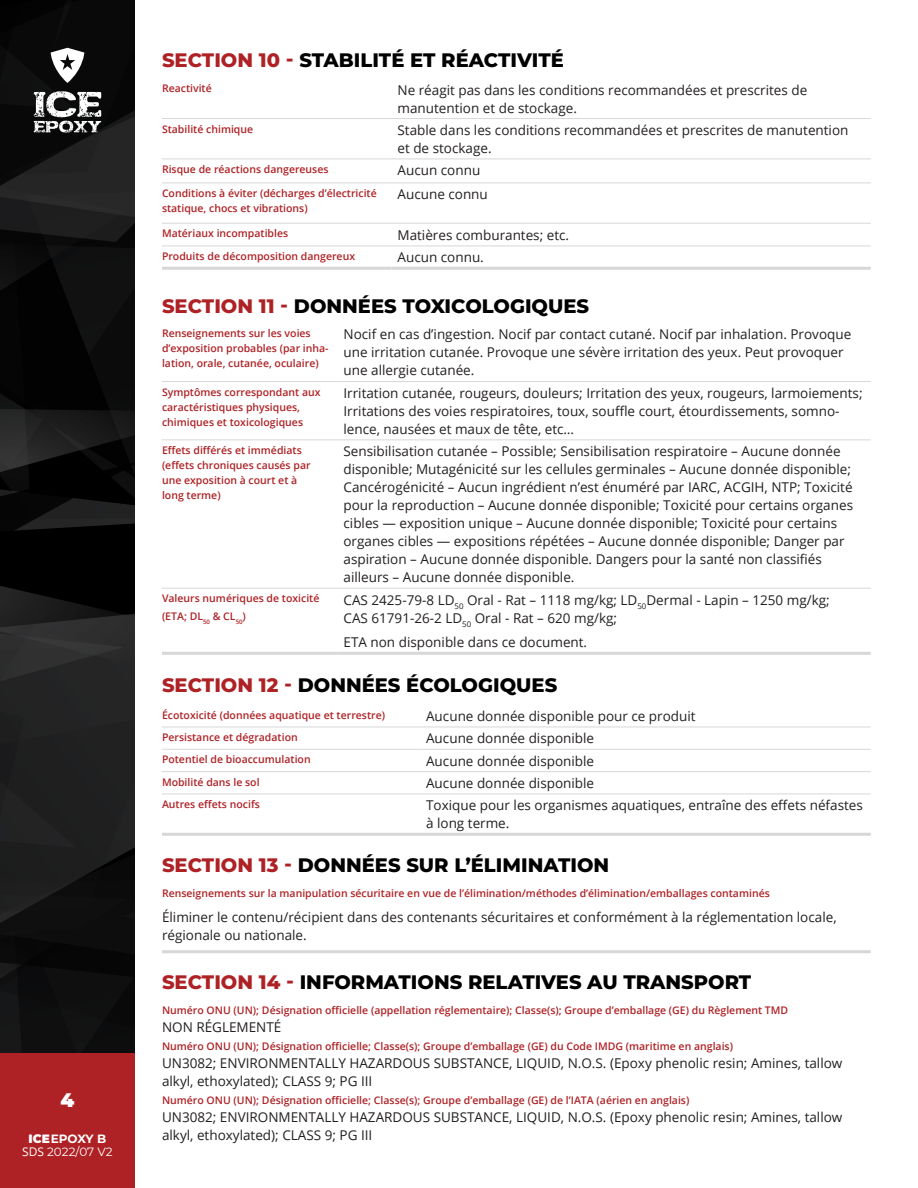
<style>
.page{position:relative;width:918px;height:1188px;background:#fff}
.page>*{position:absolute;margin:0;border:0;box-sizing:border-box;transform-origin:0 0}
.INTRO-Titre{font:800 19.5px "Montserrat";color:#000}
.t1{font:900 19.5px "Montserrat";color:#fff}
.Normal_texte{font:13.5px/18px "Open Sans";color:#231f20}
.t2{font:12px/13.5px "Montserrat";color:#fff;text-align:center}
.Normal_texte-2{font:600 10.5px/18px "Open Sans";color:#ae2226}
.Normal_texte-3{font:600 10.5px/15px "Open Sans";color:#ae2226}
.s1{font-weight:900}
.s2{font-weight:700}
.s3{font-family:"Open Sans"}
.s4{color:#ae2226}
</style>
<div class="page">
<svg style="left:0;top:0;width:135px;height:1053px;background:#161617"></svg>
<div style="left:0;top:1053px;width:135px;height:135px;background:#ae2226"></div>
<svg style="left:162px;top:158px;width:709px;height:109px"></svg>
<hr style="left:162px;top:118px;width:230px;height:1px;background:#d7d7d8">
<hr style="left:392px;top:118px;width:479px;height:1px;background:#d7d7d8">
<hr style="left:162px;top:159px;width:230px;height:1px;background:#d7d7d8">
<hr style="left:392px;top:159px;width:479px;height:1px;background:#d7d7d8">
<hr style="left:162px;top:183px;width:230px;height:1px;background:#d7d7d8">
<hr style="left:392px;top:183px;width:479px;height:1px;background:#d7d7d8">
<hr style="left:162px;top:223px;width:230px;height:1px;background:#d7d7d8">
<hr style="left:392px;top:223px;width:479px;height:1px;background:#d7d7d8">
<hr style="left:162px;top:246px;width:230px;height:1px;background:#d7d7d8">
<hr style="left:392px;top:246px;width:479px;height:1px;background:#d7d7d8">
<hr style="left:162px;top:267px;width:230px;height:3px;background:#d7d7d8">
<hr style="left:392px;top:267px;width:479px;height:3px;background:#d7d7d8">
<svg style="left:162px;top:439px;width:176px;height:149px"></svg>
<hr style="left:162px;top:652px;width:176px;height:3px;background:#d7d7d8">
<hr style="left:338px;top:652px;width:533px;height:3px;background:#d7d7d8">
<hr style="left:162px;top:381px;width:176px;height:1px;background:#d7d7d8">
<hr style="left:338px;top:381px;width:533px;height:1px;background:#d7d7d8">
<hr style="left:162px;top:440px;width:176px;height:1px;background:#d7d7d8">
<hr style="left:338px;top:440px;width:533px;height:1px;background:#d7d7d8">
<hr style="left:162px;top:588px;width:176px;height:1px;background:#d7d7d8">
<hr style="left:338px;top:588px;width:533px;height:1px;background:#d7d7d8">
<svg style="left:162px;top:726px;width:258px;height:68px"></svg>
<hr style="left:162px;top:727px;width:258px;height:1px;background:#d7d7d8">
<hr style="left:420px;top:727px;width:451px;height:1px;background:#d7d7d8">
<hr style="left:162px;top:749px;width:258px;height:1px;background:#d7d7d8">
<hr style="left:420px;top:749px;width:451px;height:1px;background:#d7d7d8">
<hr style="left:162px;top:771px;width:258px;height:1px;background:#d7d7d8">
<hr style="left:420px;top:771px;width:451px;height:1px;background:#d7d7d8">
<hr style="left:162px;top:794px;width:258px;height:1px;background:#d7d7d8">
<hr style="left:420px;top:794px;width:451px;height:1px;background:#d7d7d8">
<hr style="left:162px;top:833px;width:258px;height:3px;background:#d7d7d8">
<hr style="left:420px;top:833px;width:451px;height:3px;background:#d7d7d8">
<hr style="left:162px;top:950px;width:709px;height:3px;background:#d7d7d8">
<h1 class="t1" style="left:61px;top:1085px;width:15px">4</h1>
<p class="t2" style="left:22px;top:1131px;width:92px"><span class="s1">ICE</span><span class="s2">EPOXY B<br></span><span class="s3">SDS</span> 2022/07 V2</p>
<p class="INTRO-Titre" style="left:162px;top:45px;width:403px"><span class="s4">SECTION 10 -</span> STABILITÉ ET RÉACTIVITÉ</p>
<p class="Normal_texte-2" style="left:162px;top:79px;width:51px">Reactivité</p>
<p class="Normal_texte" style="left:398px;top:80px;width:411px">Ne réagit pas dans les conditions recommandées et prescrites de manutention et de stockage.</p>
<p class="Normal_texte-2" style="left:162px;top:120px;width:93px">Stabilité chimique</p>
<p class="Normal_texte" style="left:398px;top:121px;width:453px">Stable dans les conditions recommandées et prescrites de manutention et de stockage.</p>
<p class="Normal_texte-2" style="left:162px;top:160px;width:168px">Risque de réactions dangereuses</p>
<p class="Normal_texte" style="left:398px;top:161px;width:84px">Aucun connu</p>
<p class="Normal_texte-3" style="left:162px;top:185px;width:216px">Conditions à éviter (décharges d’électricité statique, chocs et vibrations)</p>
<p class="Normal_texte" style="left:398px;top:185px;width:92px">Aucune connu</p>
<p class="Normal_texte-2" style="left:162px;top:224px;width:128px">Matériaux incompatibles</p>
<p class="Normal_texte" style="left:398px;top:225px;width:173px">Matières comburantes; etc.</p>
<p class="Normal_texte-2" style="left:162px;top:247px;width:195px">Produits de décomposition dangereux</p>
<p class="Normal_texte" style="left:398px;top:248px;width:88px">Aucun connu.</p>
<p class="INTRO-Titre" style="left:162px;top:291px;width:429px"><span class="s4">SECTION 11 -</span> DONNÉES TOXICOLOGIQUES</p>
<p class="Normal_texte-3" style="left:162px;top:325px;width:168px">Renseignements sur les voies d’exposition probables (par inha&shy;lation, orale, cutanée, oculaire)</p>
<p class="Normal_texte" style="left:344px;top:325px;width:509px">Nocif en cas d’ingestion. Nocif par contact cutané. Nocif par inhalation. Provoque une irritation cutanée. Provoque une sévère irritation des yeux. Peut provoquer une allergie cutanée.</p>
<p class="Normal_texte-3" style="left:162px;top:384px;width:160px">Symptômes correspondant aux caractéristiques physiques, chimiques et toxicologiques</p>
<p class="Normal_texte" style="left:344px;top:384px;width:521px">Irritation cutanée, rougeurs, douleurs; Irritation des yeux, rougeurs, larmoiements;<br>Irritations des voies respiratoires, toux, souffle court, étourdissements, somno&shy;lence, nausées et maux de tête, etc…</p>
<p class="Normal_texte-3" style="left:162px;top:442px;width:150px">Effets différés et immédiats (effets chroniques causés par une exposition à court et à long terme)</p>
<p class="Normal_texte" style="left:344px;top:442px;width:511px">Sensibilisation cutanée – Possible; Sensibilisation respiratoire – Aucune donnée disponible; Mutagénicité sur les cellules germinales – Aucune donnée disponible; Cancérogénicité – Aucun ingrédient n’est énuméré par IARC, ACGIH, NTP; Toxicité pour la reproduction – Aucune donnée disponible; Toxicité pour certains organes cibles — exposition unique – Aucune donnée disponible; Toxicité pour certains organes cibles — expositions répétées – Aucune donnée disponible; Danger par aspiration – Aucune donnée disponible. Dangers pour la santé non classifiés ailleurs – Aucune donnée disponible.</p>
<p class="Normal_texte-2" style="left:162px;top:589px;width:159px">Valeurs numériques de toxicité (ETA; DL<sub>50</sub> &amp; CL<sub>50</sub>)</p>
<p class="Normal_texte" style="left:344px;top:590px;width:488px">CAS 2425-79-8 LD<sub>50</sub> Oral - Rat – 1118 mg/kg; LD<sub>50</sub>Dermal - Lapin – 1250 mg/kg;<br>CAS 61791-26-2 LD<sub>50</sub> Oral - Rat – 620 mg/kg;</p>
<p class="Normal_texte" style="left:344px;top:633px;width:245px">ETA non disponible dans ce document.</p>
<p class="INTRO-Titre" style="left:162px;top:671px;width:397px"><span class="s4">SECTION 12 -</span> DONNÉES ÉCOLOGIQUES</p>
<p class="Normal_texte-3" style="left:162px;top:707px;width:225px">Écotoxicité (données aquatique et terrestre)</p>
<p class="Normal_texte" style="left:426px;top:707px;width:271px">Aucune donnée disponible pour ce produit</p>
<p class="Normal_texte-2" style="left:162px;top:728px;width:137px">Persistance et dégradation</p>
<p class="Normal_texte" style="left:426px;top:729px;width:170px">Aucune donnée disponible</p>
<p class="Normal_texte-2" style="left:162px;top:750px;width:150px">Potentiel de bioaccumulation</p>
<p class="Normal_texte" style="left:426px;top:751px;width:170px">Aucune donnée disponible</p>
<p class="Normal_texte-2" style="left:162px;top:773px;width:99px">Mobilité dans le sol</p>
<p class="Normal_texte" style="left:426px;top:774px;width:170px">Aucune donnée disponible</p>
<p class="Normal_texte-2" style="left:162px;top:795px;width:99px">Autres effets nocifs</p>
<p class="Normal_texte" style="left:426px;top:796px;width:438px">Toxique pour les organismes aquatiques, entraîne des effets néfastes à long terme.</p>
<p class="INTRO-Titre" style="left:162px;top:851px;width:449px"><span class="s4">SECTION 13 -</span> DONNÉES SUR L’ÉLIMINATION</p>
<p class="Normal_texte-2" style="left:162px;top:884px;width:609px">Renseignements sur la manipulation sécuritaire en vue de l’élimination/méthodes d’élimination/emballages contaminés</p>
<p class="Normal_texte" style="left:162px;top:907px;width:676px">Éliminer le contenu/récipient dans des contenants sécuritaires et conformément à la réglementation locale, régionale ou nationale.</p>
<p class="INTRO-Titre" style="left:162px;top:968px;width:591px"><span class="s4">SECTION 14 -</span> INFORMATIONS RELATIVES AU TRANSPORT</p>
<p class="Normal_texte-2" style="left:162px;top:1001px;width:628px">Numéro ONU (UN); Désignation officielle (appellation réglementaire); Classe(s); Groupe d’emballage (GE) du Règlement TMD</p>
<p class="Normal_texte" style="left:162px;top:1018px;width:121px">NON RÉGLEMENTÉ</p>
<p class="Normal_texte-2" style="left:162px;top:1037px;width:573px">Numéro ONU (UN); Désignation officielle; Classe(s); Groupe d’emballage (GE) du Code IMDG (maritime en anglais)</p>
<p class="Normal_texte" style="left:162px;top:1054px;width:682px">UN3082; ENVIRONMENTALLY HAZARDOUS SUBSTANCE, LIQUID, N.O.S. (Epoxy phenolic resin; Amines, tallow alkyl, ethoxylated); CLASS 9; PG III</p>
<p class="Normal_texte-2" style="left:162px;top:1091px;width:529px">Numéro ONU (UN); Désignation officielle; Classe(s); Groupe d’emballage (GE) de l’IATA (aérien en anglais)</p>
<p class="Normal_texte" style="left:162px;top:1108px;width:682px">UN3082; ENVIRONMENTALLY HAZARDOUS SUBSTANCE, LIQUID, N.O.S. (Epoxy phenolic resin; Amines, tallow alkyl, ethoxylated); CLASS 9; PG III</p>
</div>
